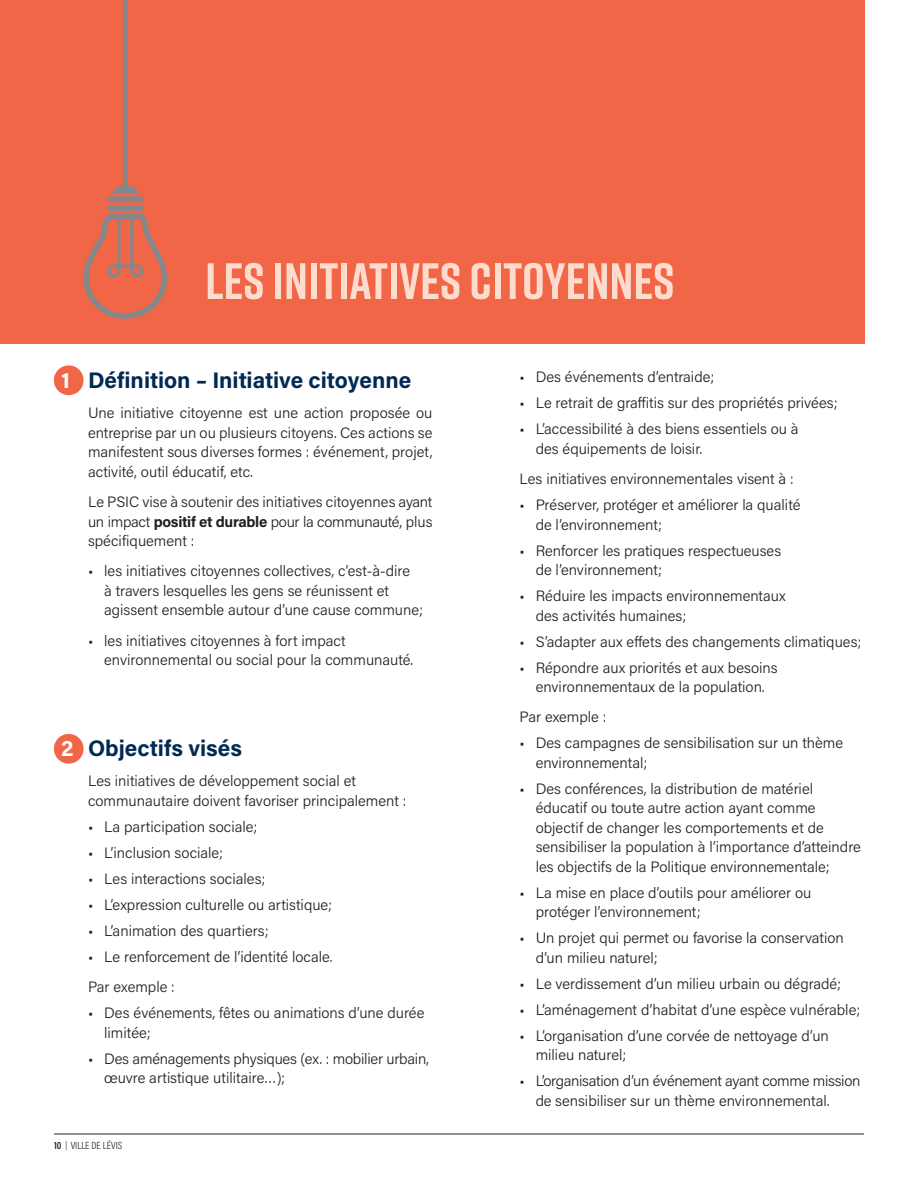
<style>
.page{position:relative;width:918px;height:1188px;background:#fff}
.page>*{position:absolute;margin:0;border:0;box-sizing:border-box;transform-origin:0 0}
.t1{font:700 51px "Rift";color:#fddcce}
.t2{font:700 22.5px "Acumin Pro";color:#002953}
.t3{font:300 15px/19.5px "Acumin Pro";color:#231f20}
.t4{font:300 10.5px "Acumin Pro Cond";color:#231f20}
.s1{color:#fff}
.s2{font-weight:700}
.s3{font-weight:600}
.s4{font-size:9px}
</style>
<div class="page">
<hr style="left:54px;top:1134px;width:810px;height:1px;background:#231f20">
<div style="left:54px;top:365px;width:30px;height:30px;background:#f26648;border-radius:50%"></div>
<div style="left:54px;top:734px;width:30px;height:30px;background:#f26648;border-radius:50%"></div>
<div style="left:0;top:0;width:864px;height:343px;background:#f26648"></div>
<div style="left:123px;top:0;width:5px;height:186px;background:#85878a"></div>
<div style="left:107px;top:205px;width:37px;height:6px;background:#85878a;border-radius:3px"></div>
<div style="left:107px;top:196px;width:37px;height:6px;background:#85878a;border-radius:3px"></div>
<svg style="left:111px;top:185px;width:29px;height:8px"></svg>
<svg style="left:84px;top:214px;width:83px;height:105px"></svg>
<h1 class="t1" style="left:205px;top:245px;width:471px">LES INITIATIVES CITOYENNES</h1>
<h2 class="t2" style="left:61px;top:364px;width:352px"><span class="s1">1</span> Définition – Initiative citoyenne</h2>
<p class="t3" style="left:88px;top:403px;width:346px;text-align:justify">Une initiative citoyenne est une action proposée ou entreprise par un ou plusieurs citoyens. Ces actions se manifestent sous diverses formes : événement, projet, activité, outil éducatif, etc.</p>
<p class="t3" style="left:88px;top:492px;width:346px;text-align:justify">Le PSIC vise à soutenir des initiatives citoyennes ayant un impact <span class="s2">positif et durable</span> pour la communauté, plus spécifiquement :</p>
<p class="t3" style="left:104px;top:561px;width:320px;text-indent:-16px">• les initiatives citoyennes collectives, c’est-à-dire<br>à travers lesquelles les gens se réunissent et agissent ensemble autour d’une cause commune;</p>
<p class="t3" style="left:104px;top:630px;width:311px;text-indent:-16px">• les initiatives citoyennes à fort impact environnemental ou social pour la communauté.</p>
<h2 class="t2" style="left:61px;top:732px;width:183px"><span class="s1">2</span> Objectifs visés</h2>
<p class="t3" style="left:88px;top:771px;width:320px">Les initiatives de développement social et communautaire doivent favoriser principalement :</p>
<p class="t3" style="left:88px;top:816px;width:171px">• La participation sociale;</p>
<p class="t3" style="left:88px;top:842px;width:137px">• L’inclusion sociale;</p>
<p class="t3" style="left:88px;top:868px;width:179px">• Les interactions sociales;</p>
<p class="t3" style="left:88px;top:894px;width:246px">• L’expression culturelle ou artistique;</p>
<p class="t3" style="left:88px;top:920px;width:182px">• L’animation des quartiers;</p>
<p class="t3" style="left:88px;top:941px;width:246px;line-height:30.3px">• Le renforcement de l’identité locale.<br>Par exemple :</p>
<p class="t3" style="left:104px;top:1002px;width:322px;text-indent:-16px">• Des événements, fêtes ou animations d’une durée limitée;</p>
<p class="t3" style="left:104px;top:1048px;width:326px;text-indent:-16px">• Des aménagements physiques (ex. : mobilier urbain, œuvre artistique utilitaire…);</p>
<p class="t4" style="left:54px;top:1139px;width:70px"><span class="s3">10</span> <span class="s4">|</span> VILLE DE LÉVIS</p>
<p class="t3" style="left:519px;top:367px;width:196px">• Des événements d’entraide;</p>
<p class="t3" style="left:519px;top:393px;width:320px">• Le retrait de graffitis sur des propriétés privées;</p>
<p class="t3" style="left:536px;top:419px;width:265px;text-indent:-16px">• L’accessibilité à des biens essentiels ou à des équipements de loisir.</p>
<p class="t3" style="left:519px;top:469px;width:276px">Les initiatives environnementales visent à :</p>
<p class="t3" style="left:536px;top:495px;width:266px;text-indent:-16px">• Préserver, protéger et améliorer la qualité de l’environnement;</p>
<p class="t3" style="left:536px;top:540px;width:247px;text-indent:-16px">• Renforcer les pratiques respectueuses de l’environnement;</p>
<p class="t3" style="left:536px;top:586px;width:252px;text-indent:-16px">• Réduire les impacts environnementaux des activités humaines;</p>
<p class="t3" style="left:519px;top:631px;width:343px">• S’adapter aux effets des changements climatiques;</p>
<p class="t3" style="left:519px;top:657px;width:260px;text-align:center">• Répondre aux priorités et aux besoins environnementaux de la population.</p>
<p class="t3" style="left:519px;top:707px;width:88px">Par exemple :</p>
<p class="t3" style="left:536px;top:733px;width:309px;text-indent:-16px">• Des campagnes de sensibilisation sur un thème environnemental;</p>
<p class="t3" style="left:536px;top:778px;width:327px;text-indent:-16px">• Des conférences, la distribution de matériel éducatif ou toute autre action ayant comme objectif de changer les comportements et de sensibiliser la population à l’importance d’atteindre les objectifs de la Politique environnementale;</p>
<p class="t3" style="left:536px;top:882px;width:277px;text-indent:-16px">• La mise en place d’outils pour améliorer ou protéger l’environnement;</p>
<p class="t3" style="left:536px;top:928px;width:310px;text-indent:-16px">• Un projet qui permet ou favorise la conservation d’un milieu naturel;</p>
<p class="t3" style="left:519px;top:973px;width:323px">• Le verdissement d’un milieu urbain ou dégradé;</p>
<p class="t3" style="left:519px;top:999px;width:342px">• L’aménagement d’habitat d’une espèce vulnérable;</p>
<p class="t3" style="left:536px;top:1025px;width:295px;text-indent:-16px">• L’organisation d’une corvée de nettoyage d’un milieu naturel;</p>
<p class="t3" style="left:536px;top:1071px;width:326px;text-indent:-16px">• L’organisation d’un événement ayant comme mission de sensibiliser sur un thème environnemental.</p>
</div>
